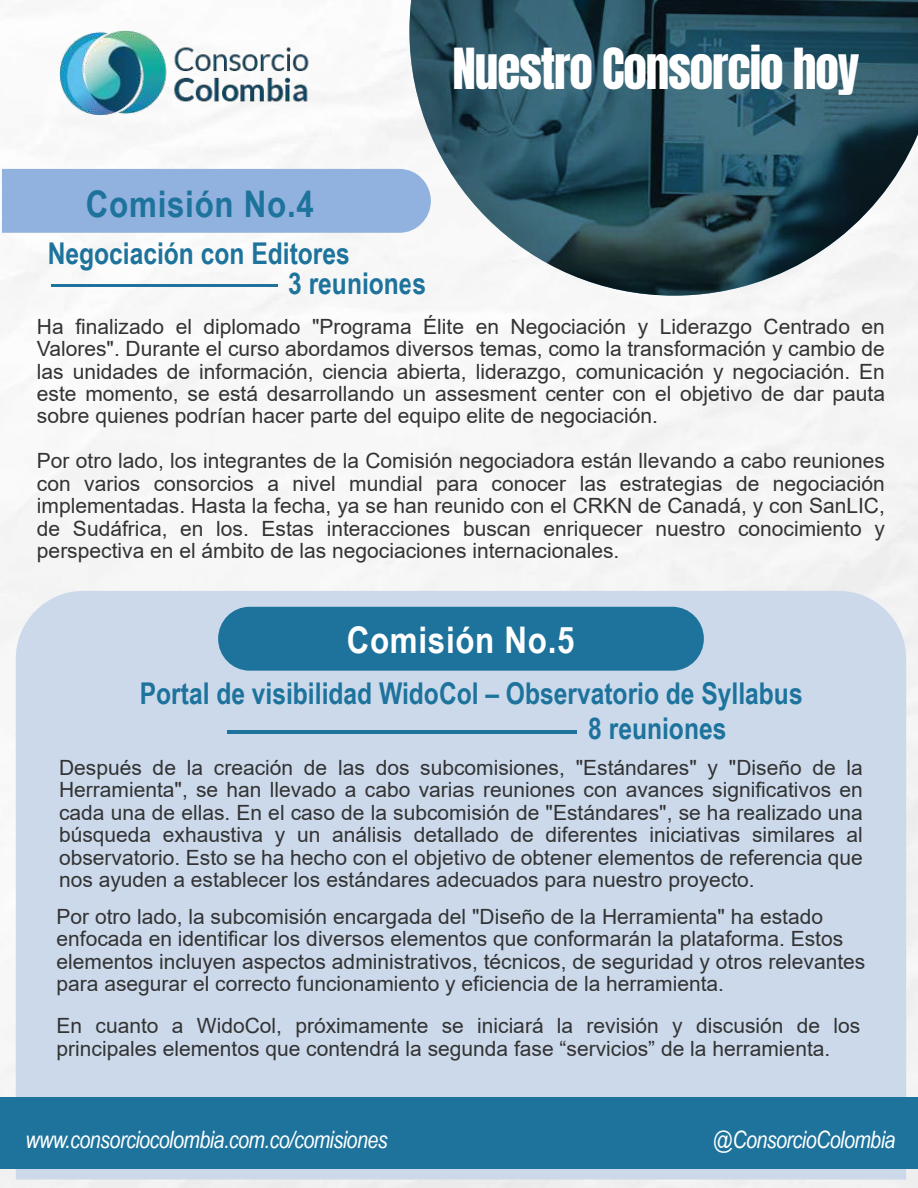
<style>
.page{position:relative;width:918px;height:1188px;background:#fff}
.page>*{position:absolute;margin:0;border:0;box-sizing:border-box;transform-origin:0 0}
.t1{font:47.25px "Anton";letter-spacing:-.02em;color:#fff}
.t2{font:700 36.75px "Arial Narrow";letter-spacing:.02em;color:#1d739c;scale:1.04 1}
.t3{font:700 36.75px "Arial Narrow";letter-spacing:.02em;color:#fff;scale:1.04 1}
.t4{font:700 30px/30.5px "Arial Narrow";color:#1d739c}
.t5{font:italic 24px "Arial Narrow";letter-spacing:-.02em;color:#fff}
.t6{font:21px/22.5px "Arial";color:#333;text-align:justify}
</style>
<div class="page">
<img style="left:1px;top:30px;width:917px;height:1158px">
<div style="left:2px;top:169px;width:407px;height:64px;background:#91b1de"></div>
<hr style="left:51px;top:284px;width:226px;height:2px;background:#1d739c">
<div style="left:16px;top:591px;width:890px;height:588px;background:#cbd9eb"></div>
<div style="left:0;top:1097px;width:918px;height:72px;background:#1d739c"></div>
<svg style="left:409px;top:0;width:509px;height:296px"></svg>
<img style="left:60px;top:31px;width:262px;height:85px">
<hr style="left:227px;top:730px;width:350px;height:4px;background:#1d739c">
<div style="left:218px;top:607px;width:486px;height:64px;background:#1d739c;border-radius:32px"></div>
<h1 class="t1" style="left:452px;top:45px;width:409px">Nuestro Consorcio hoy</h1>
<h2 class="t2" style="left:86px;top:176px;width:221px">Comisión No.4</h2>
<h3 class="t4" style="left:288px;top:237px;width:140px;text-indent:-240px">Negociación con Editores<br>3 reuniones</h3>
<p class="t6" style="left:37px;top:315px;width:850px">Ha finalizado el diplomado "Programa Élite en Negociación y Liderazgo Centrado en Valores". Durante el curso abordamos diversos temas, como la transformación y cambio de las unidades de información, ciencia abierta, liderazgo, comunicación y negociación. En este momento, se está desarrollando un assesment center con el objetivo de dar pauta sobre quienes podrían hacer parte del equipo elite de negociación.</p>
<p class="t6" style="left:37px;top:450px;width:849px">Por otro lado, los integrantes de la Comisión negociadora están llevando a cabo reuniones con varios consorcios a nivel mundial para conocer las estrategias de negociación implementadas. Hasta la fecha, ya se han reunido con el CRKN de Canadá, y con SanLIC, de Sudáfrica, en los. Estas interacciones buscan enriquecer nuestro conocimiento y perspectiva en el ámbito de las negociaciones internacionales.</p>
<h2 class="t3" style="left:347px;top:612px;width:221px">Comisión No.5</h2>
<h3 class="t4" style="left:588px;top:675px;width:216px;line-height:34.8px;text-indent:-448px">Portal de visibilidad WidoCol – Observatorio de Syllabus<br>8 reuniones</h3>
<p class="t6" style="left:59px;top:756px;width:805px">Después de la creación de las dos subcomisiones, "Estándares" y "Diseño de la Herramienta", se han llevado a cabo varias reuniones con avances significativos en cada una de ellas. En el caso de la subcomisión de "Estándares", se ha realizado una búsqueda exhaustiva y un análisis detallado de diferentes iniciativas similares al observatorio. Esto se ha hecho con el objetivo de obtener elementos de referencia que nos ayuden a establecer los estándares adecuados para nuestro proyecto.</p>
<p class="t6" style="left:57px;top:905px;width:810px;text-align:left">Por otro lado, la subcomisión encargada del "Diseño de la Herramienta" ha estado enfocada en identificar los diversos elementos que conformarán la plataforma. Estos elementos incluyen aspectos administrativos, técnicos, de seguridad y otros relevantes para asegurar el correcto funcionamiento y eficiencia de la herramienta.</p>
<p class="t6" style="left:57px;top:1015px;width:805px">En cuanto a WidoCol, próximamente se iniciará la revisión y discusión de los principales elementos que contendrá la segunda fase “servicios” de la herramienta.</p>
<p class="t5" style="left:26px;top:1123px;width:364px">www.consorciocolombia.com.co/comisiones</p>
<p class="t5" style="left:713px;top:1123px;width:184px">@ConsorcioColombia</p>
</div>
